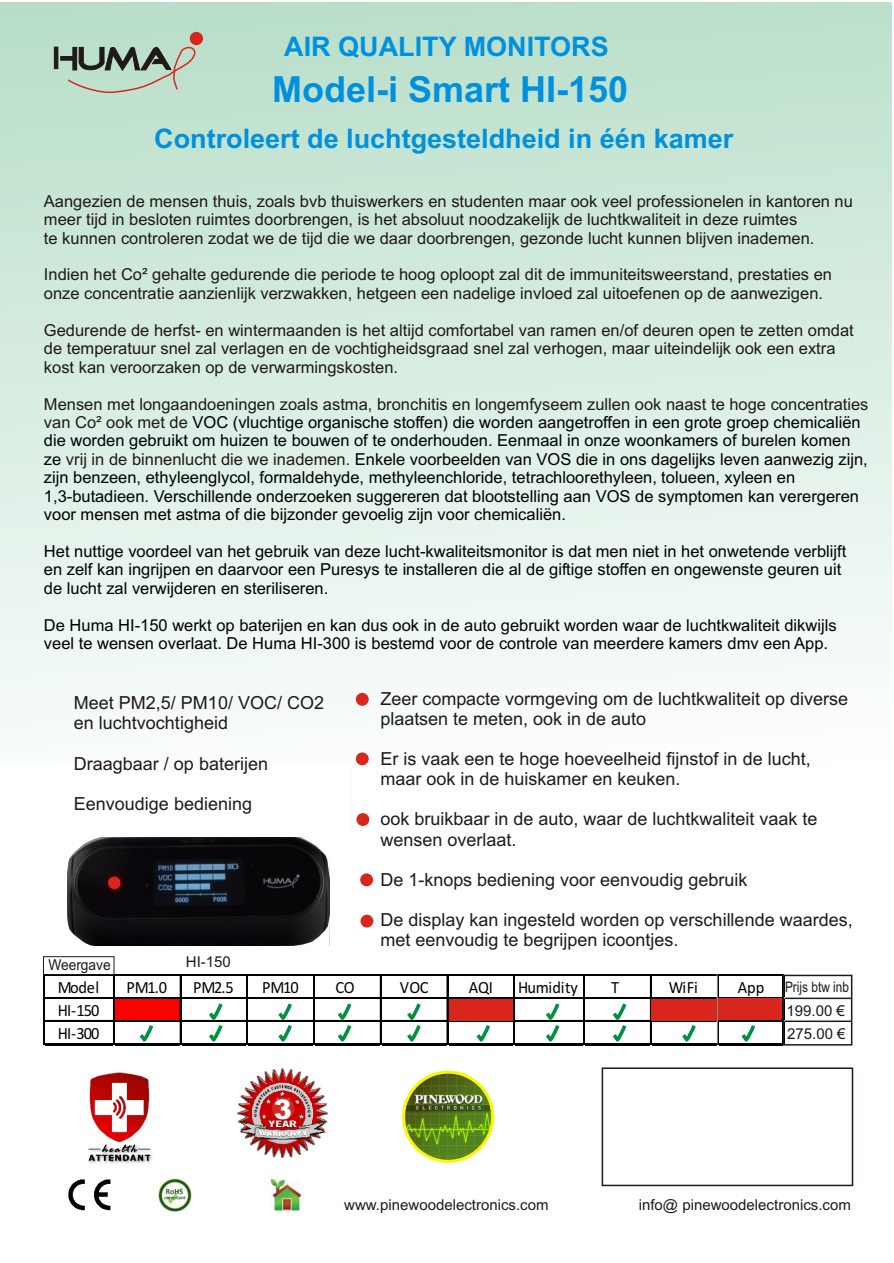
<style>
.page{position:relative;width:894px;height:1263px;background:#fff}
.page>*{position:absolute;margin:0;border:0;box-sizing:border-box;transform-origin:0 0}
.t1{font:700 36px "Arial";color:#0091de}
.t2{font:700 27px "Arial";color:#0091de}
.t3{font:900 27px "Arial";color:#fff}
.t4{font:18px/20.1px "Arial";color:#1f1a17}
.t5{font:17.1px "Calibri";letter-spacing:-.025em;color:#000;scale:.96 1}
.t6{font:17.1px/22.8px "Calibri";letter-spacing:-.06em;color:#000;scale:.96 1}
.t7{font:16.5px/18.5px "Arial";color:#1f1a17}
.t8{font:16.5px/18.5px "Arial";color:#000}
.t9{font:15px/22.8px "Arial";color:#1f1a17}
.t10{font:15px "Arial";color:#1f1a17;scale:.92 1}
.t11{font:14.55px "Arial Narrow";color:#1f1a17}
.s1{color:#000}
.s2{color:#1f1a17}
</style>
<div class="page">
<img style="left:45px;top:765px;width:330px;height:255px">
<div style="left:47px;top:714px;width:304px;height:122px;background:#fff"></div>
<div style="left:48px;top:947px;width:303px;height:72px;background:#fff"></div>
<div style="left:330px;top:835px;width:21px;height:113px;background:#fff"></div>
<div style="left:48px;top:835px;width:19px;height:113px;background:#fff"></div>
<svg style="left:67px;top:836px;width:47px;height:38px"></svg>
<svg style="left:295px;top:836px;width:35px;height:44px"></svg>
<svg style="left:270px;top:914px;width:60px;height:33px;background:#3a3a3c"></svg>
<svg style="left:67px;top:912px;width:29px;height:35px"></svg>
<div style="left:108px;top:877px;width:12px;height:12px;background:#d9261c;border-radius:50%"></div>
<div style="left:0;top:2px;width:891px;height:763px;background:linear-gradient(to bottom,#b9dec9,#fcfdfc)"></div>
<div style="left:356px;top:693px;width:13px;height:13px;background:#d9261c;border-radius:50%"></div>
<div style="left:356px;top:752px;width:13px;height:13px;background:#d9261c;border-radius:50%"></div>
<div style="left:356px;top:813px;width:13px;height:13px;background:#d9261c;border-radius:50%"></div>
<div style="left:360px;top:873px;width:13px;height:13px;background:#d9261c;border-radius:50%"></div>
<div style="left:361px;top:915px;width:12px;height:13px;background:#d9261c;border-radius:50%"></div>
<img style="left:88px;top:1072px;width:64px;height:92px">
<img style="left:402px;top:1070px;width:93px;height:93px">
<div style="left:402px;top:1071px;width:92px;height:92px;border:3px solid #fff500;border-radius:50%"></div>
<div style="left:190px;top:32px;width:13px;height:13px;background:#d9261c;border-radius:50%"></div>
<hr style="left:54px;top:47px;width:4px;height:22px;background:#1f1a17">
<hr style="left:61px;top:56px;width:12px;height:4px;background:#1f1a17">
<svg style="left:66px;top:46px;width:130px;height:47px;background:#a0b2a1"></svg>
<img style="left:237px;top:1068px;width:91px;height:90px">
<div style="left:272px;top:1097px;width:22px;height:23px;background:#cc2b26;border-radius:50%"></div>
<img style="left:158px;top:1178px;width:34px;height:35px">
<img style="left:68px;top:1179px;width:43px;height:32px">
<img style="left:271px;top:1179px;width:30px;height:32px">
<div style="left:602px;top:1067px;width:251px;height:119px;border:2px solid #1f1a17"></div>
<div style="left:113px;top:998px;width:68px;height:24px;background:#f00"></div>
<div style="left:180px;top:998px;width:268px;height:24px;background:#fff"></div>
<div style="left:447px;top:998px;width:68px;height:24px;background:#000"></div>
<hr style="left:45px;top:975px;width:740px;height:1px;background:#000">
<hr style="left:45px;top:998px;width:738px;height:1px;background:#000">
<hr style="left:45px;top:997px;width:738px;height:1px;background:#000">
<hr style="left:45px;top:1020px;width:738px;height:2px;background:#000">
<hr style="left:43px;top:975px;width:2px;height:71px;background:#000">
<hr style="left:113px;top:976px;width:2px;height:67px;background:#000">
<hr style="left:180px;top:976px;width:1px;height:67px;background:#000">
<hr style="left:247px;top:976px;width:1px;height:67px;background:#000">
<hr style="left:314px;top:976px;width:1px;height:67px;background:#000">
<hr style="left:313px;top:976px;width:1px;height:67px;background:#000">
<hr style="left:380px;top:976px;width:1px;height:67px;background:#000">
<hr style="left:447px;top:976px;width:1px;height:67px;background:#000">
<hr style="left:514px;top:976px;width:1px;height:67px;background:#000">
<hr style="left:513px;top:976px;width:1px;height:67px;background:#000">
<hr style="left:584px;top:976px;width:1px;height:67px;background:#000">
<hr style="left:583px;top:976px;width:1px;height:67px;background:#000">
<hr style="left:650px;top:976px;width:2px;height:67px;background:#000">
<hr style="left:45px;top:1043px;width:740px;height:3px;background:#000">
<hr style="left:717px;top:976px;width:1px;height:67px;background:#d9dbde">
<div style="left:449px;top:999px;width:64px;height:21px;background:#d9261c"></div>
<div style="left:651px;top:999px;width:66px;height:21px;background:#d9261c"></div>
<div style="left:718px;top:999px;width:64px;height:21px;background:#d9261c"></div>
<svg style="left:139px;top:1025px;width:15px;height:17px"></svg>
<svg style="left:476px;top:1025px;width:14px;height:17px"></svg>
<svg style="left:682px;top:1025px;width:14px;height:17px"></svg>
<svg style="left:741px;top:1025px;width:15px;height:17px"></svg>
<svg style="left:205px;top:1003px;width:20px;height:39px"></svg>
<svg style="left:275px;top:1003px;width:20px;height:39px"></svg>
<svg style="left:334px;top:1003px;width:20px;height:39px"></svg>
<svg style="left:404px;top:1003px;width:19px;height:39px"></svg>
<svg style="left:542px;top:1003px;width:20px;height:39px"></svg>
<svg style="left:609px;top:1003px;width:20px;height:39px"></svg>
<div style="left:43px;top:956px;width:71px;height:19px;border:1px solid #1f1a17"></div>
<div style="left:783px;top:975px;width:69px;height:71px;border:2px solid #1f1a17"></div>
<hr style="left:785px;top:998px;width:67px;height:1px;background:#1f1a17">
<hr style="left:784px;top:1021px;width:67px;height:1px;background:#1f1a17">
<h2 class="t2" style="left:284px;top:36px;width:326px">AIR QUALITY MONITORS</h2>
<h1 class="t1" style="left:272px;top:76px;width:358px">Model-i Smart HI-150</h1>
<h2 class="t2" style="left:154px;top:128px;width:581px">Controleert de luchtgesteldheid in één kamer</h2>
<p class="t7" style="left:44px;top:193px;width:811px">Aangezien de mensen thuis, zoals bvb thuiswerkers en studenten maar ook veel professionelen in kantoren nu meer tijd in besloten ruimtes doorbrengen, is het absoluut noodzakelijk de luchtkwaliteit in deze ruimtes<br>te kunnen controleren zodat we de tijd die we daar doorbrengen, gezonde lucht kunnen blijven inademen.</p>
<p class="t7" style="left:44px;top:267px;width:790px">Indien het Co² gehalte gedurende die periode te hoog oploopt zal dit de immuniteitsweerstand, prestaties en onze concentratie aanzienlijk verzwakken, hetgeen een nadelige invloed zal uitoefenen op de aanwezigen.</p>
<p class="t7" style="left:44px;top:322px;width:811px">Gedurende de herfst- en wintermaanden is het altijd comfortabel van ramen en/of deuren open te zetten omdat de temperatuur snel zal verlagen en de vochtigheidsgraad snel zal verhogen, maar uiteindelijk ook een extra kost kan veroorzaken op de verwarmingskosten.</p>
<p class="t7" style="left:44px;top:396px;width:826px">Mensen met longaandoeningen zoals astma, bronchitis en longemfyseem zullen ook naast te hoge concentraties van Co² ook met de <span class="s1">VOC (vluchtige organische stoffen) die worden aangetroffen in een grote groep chemicaliën</span></p>
<p class="t8" style="left:44px;top:451px;width:825px">ze <span class="s2">vrij in de binnenlucht die we inademen.</span> Enkele voorbeelden van VOS die in ons dagelijks leven aanwezig zijn,</p>
<p class="t8" style="left:44px;top:433px;width:808px">die worden gebruikt om huizen te bouwen of te onderhouden. Eenmaal in onze woonkamers of burelen komen</p>
<p class="t8" style="left:44px;top:470px;width:817px">zijn benzeen, ethyleenglycol, formaldehyde, methyleenchloride, tetrachloorethyleen, tolueen, xyleen en<br>1,3-butadieen. Verschillende onderzoeken suggereren dat blootstelling aan VOS de symptomen kan verergeren voor mensen met astma of die bijzonder gevoelig zijn voor chemicaliën.</p>
<p class="t8" style="left:44px;top:543px;width:804px">Het nuttige voordeel van het gebruik van deze lucht-kwaliteitsmonitor is dat men niet in het onwetende verblijft en zelf kan ingrijpen en daarvoor een Puresys te installeren die al de giftige stoffen en ongewenste geuren uit de lucht zal verwijderen en steriliseren.</p>
<p class="t8" style="left:44px;top:617px;width:794px">De Huma HI-150 werkt op baterijen en kan dus ook in de auto gebruikt worden waar de luchtkwaliteit dikwijls veel te wensen overlaat. De Huma HI-300 is bestemd voor de controle van meerdere kamers dmv een App.</p>
<p class="t4" style="left:74px;top:695px;width:252px">Meet PM2,5/ PM10/ VOC/ CO2 en luchtvochtigheid</p>
<p class="t4" style="left:74px;top:755px;width:196px">Draagbaar / op baterijen</p>
<p class="t4" style="left:74px;top:795px;width:180px">Eenvoudige bediening</p>
<p class="t10" style="left:48px;top:959px;width:69px">Weergave</p>
<p class="t9" style="left:186px;top:951px;width:47px">HI-150</p>
<p class="t4" style="left:380px;top:690px;width:469px">Zeer compacte vormgeving om de luchtkwaliteit op diverse plaatsen te meten, ook in de auto</p>
<p class="t4" style="left:380px;top:750px;width:432px">Er is vaak een te hoge hoeveelheid fijnstof in de lucht, maar ook in de huiskamer en keuken.</p>
<p class="t4" style="left:380px;top:811px;width:439px">ook bruikbaar in de auto, waar de luchtkwaliteit vaak te wensen overlaat.</p>
<p class="t4" style="left:380px;top:871px;width:368px">De 1-knops bediening voor eenvoudig gebruik</p>
<p class="t4" style="left:380px;top:911px;width:474px">De display kan ingesteld worden op verschillende waardes, met eenvoudig te begrijpen icoontjes.</p>
<p class="t5" style="left:58px;top:980px;width:45px">Model</p>
<p class="t5" style="left:127px;top:980px;width:44px">PM1.0</p>
<p class="t5" style="left:193px;top:980px;width:44px">PM2.5</p>
<p class="t5" style="left:262px;top:980px;width:40px">PM10</p>
<p class="t5" style="left:335px;top:980px;width:34px">COÿ²</p>
<p class="t5" style="left:400px;top:980px;width:31px">VOC</p>
<p class="t5" style="left:469px;top:980px;width:27px">AQI</p>
<p class="t5" style="left:518px;top:980px;width:64px">Humidity</p>
<p class="t5" style="left:669px;top:980px;width:32px">WiFi</p>
<p class="t5" style="left:738px;top:980px;width:29px">App</p>
<p class="t6" style="left:58px;top:1000px;width:45px">HI-150<br>HI-300</p>
<p class="t11" style="left:785px;top:981px;width:66px">Prijs btw inb</p>
<p class="t9" style="left:787px;top:1001px;width:61px">199.00 €<br>275.00 €</p>
<h2 class="t3" style="left:274px;top:1099px;width:20px">3</h2>
<p class="t9" style="left:344px;top:1195px;width:206px">www.pinewoodelectronics.com</p>
<p class="t9" style="left:639px;top:1195px;width:214px">info@ pinewoodelectronics.com</p>
</div>
